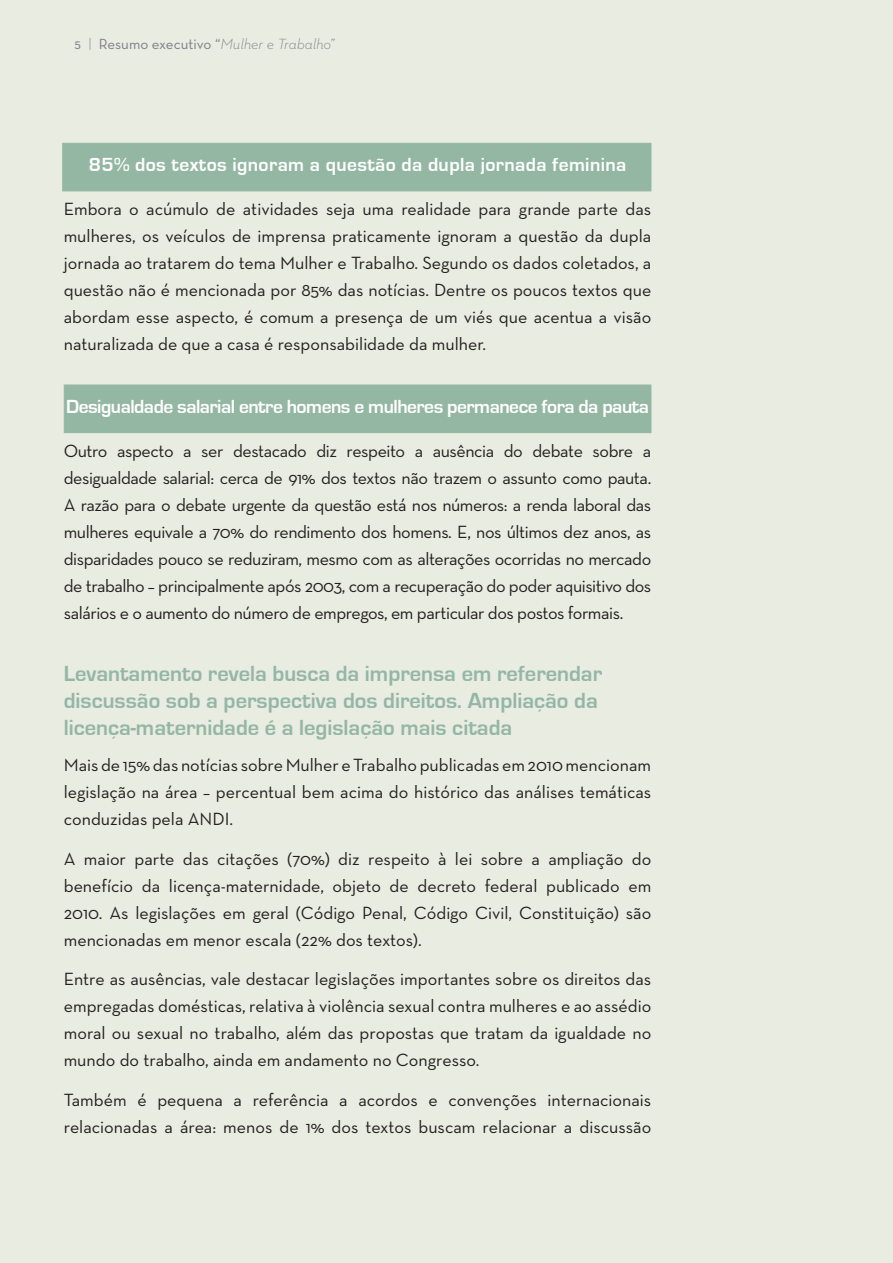
<style>
.page{position:relative;width:893px;height:1263px;background:#e9ece0}
.page>*{position:absolute;margin:0;border:0;box-sizing:border-box;transform-origin:0 0}
.titulo_-_new_copy{font:700 22.5px/27px "Eurostile";color:#94b7a3}
.titulo_-_new_copy-2{font:700 19.5px "Eurostile";letter-spacing:-.025em;color:#fff}
.titulo_-_new_copy-3{font:700 19.5px "Eurostile";letter-spacing:.02em;color:#fff}
.titulo_-_new_copy-4{font:18px/27px "Neutra Text";color:#231f20;text-align:justify}
.t1{font:15px "Neutra Text";color:#817d8c}
.s1{font-family:"Neutra Text Book SC"}
.s2{font-family:"Neutra Text Light SC"}
.s3{font-weight:300;font-style:italic}
</style>
<div class="page">
<div style="left:62px;top:143px;width:589px;height:48px;background:#94b7a3"></div>
<div style="left:64px;top:385px;width:587px;height:48px;background:#94b7a3"></div>
<p class="t1" style="left:74px;top:35px;width:261px"><span class="s1">5</span> <span class="s2">|</span> Resumo executivo “<span class="s3">Mulher e Trabalho”</span></p>
<p class="titulo_-_new_copy-3" style="left:89px;top:154px;width:539px">85% dos textos ignoram a questão da dupla jornada feminina</p>
<p class="titulo_-_new_copy-4" style="left:64px;top:195px;width:589px">Embora o acúmulo de atividades seja uma realidade para grande parte das mulheres, os veículos de imprensa praticamente ignoram a questão da dupla jornada ao tratarem do tema Mulher e Trabalho. Segundo os dados coletados, a questão não é mencionada por 85% das notícias. Dentre os poucos textos que abordam esse aspecto, é comum a presença de um viés que acentua a visão naturalizada de que a casa é responsabilidade da mulher.</p>
<p class="titulo_-_new_copy-2" style="left:66px;top:396px;width:584px">Desigualdade salarial entre homens e mulheres permanece fora da pauta</p>
<p class="titulo_-_new_copy-4" style="left:64px;top:437px;width:589px">Outro aspecto a ser destacado diz respeito a ausência do debate sobre a desigualdade salarial: cerca de 91% dos textos não trazem o assunto como pauta.<br>A razão para o debate urgente da questão está nos números: a renda laboral das mulheres equivale a 70% do rendimento dos homens. E, nos últimos dez anos, as disparidades pouco se reduziram, mesmo com as alterações ocorridas no mercado de trabalho – principalmente após 2003, com a recuperação do poder aquisitivo dos salários e o aumento do número de empregos, em particular dos postos formais.</p>
<p class="titulo_-_new_copy" style="left:64px;top:661px;width:540px">Levantamento revela busca da imprensa em referendar discussão sob a perspectiva dos direitos. Ampliação da licença-maternidade é a legislação mais citada</p>
<p class="titulo_-_new_copy-4" style="left:64px;top:751px;width:589px">Mais de 15% das notícias sobre Mulher e Trabalho publicadas em 2010 mencionam legislação na área – percentual bem acima do histórico das análises temáticas conduzidas pela ANDI.</p>
<p class="titulo_-_new_copy-4" style="left:64px;top:845px;width:589px">A maior parte das citações (70%) diz respeito à lei sobre a ampliação do benefício da licença-maternidade, objeto de decreto federal publicado em 2010. As legislações em geral (Código Penal, Código Civil, Constituição) são mencionadas em menor escala (22% dos textos).</p>
<p class="titulo_-_new_copy-4" style="left:64px;top:965px;width:589px">Entre as ausências, vale destacar legislações importantes sobre os direitos das empregadas domésticas, relativa à violência sexual contra mulheres e ao assédio moral ou sexual no trabalho, além das propostas que tratam da igualdade no mundo do trabalho, ainda em andamento no Congresso.</p>
<p class="titulo_-_new_copy-4" style="left:64px;top:1086px;width:589px">Também é pequena a referência a acordos e convenções internacionais relacionadas a área: menos de 1% dos textos buscam relacionar a discussão</p>
</div>
